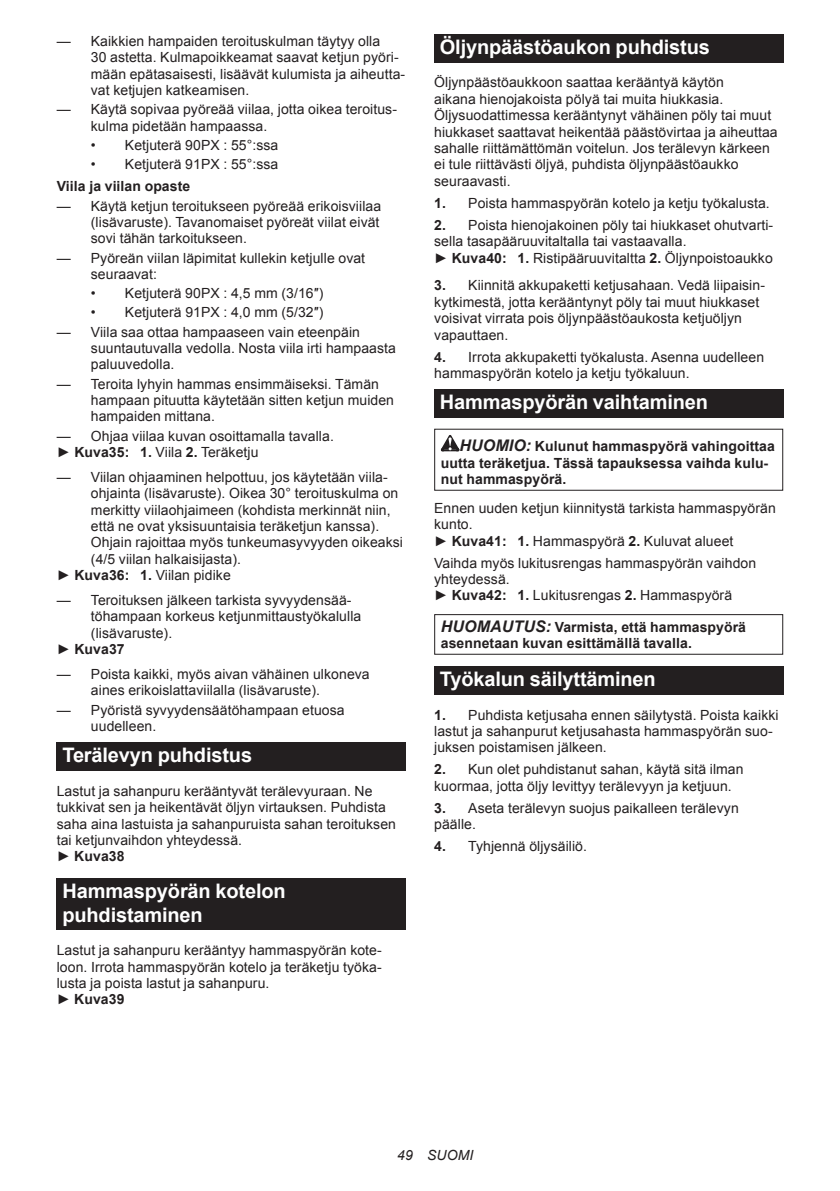
<style>
.page{position:relative;width:840px;height:1191px;background:#fff}
.page>*{position:absolute;margin:0;border:0;box-sizing:border-box;transform-origin:0 0}
.t1{font:700 20px/23.4px "Arial";letter-spacing:-.01em;color:#fff}
.t2{font:14px/16.4px "Arial";letter-spacing:.005em;color:#231f20}
.t3{font:700 14px/16.4px "Arial";letter-spacing:.005em;color:#231f20}
.t4{font:italic 14px "Arial";letter-spacing:.005em;color:#231f20}
.s1{font-weight:700}
.s2{font-weight:400}
.s3{font-style:italic;font-size:16px}
</style>
<div class="page">
<div style="left:57px;top:742px;width:348px;height:29px;background:#231f20"></div>
<div style="left:57px;top:878px;width:348px;height:52px;background:#231f20"></div>
<div style="left:434px;top:34px;width:348px;height:29px;background:#231f20"></div>
<div style="left:434px;top:389px;width:348px;height:29px;background:#231f20"></div>
<svg style="left:440px;top:435px;width:19px;height:16px"></svg>
<div style="left:434px;top:429px;width:348px;height:62px;border:1px solid #231f20"></div>
<div style="left:434px;top:614px;width:348px;height:41px;border:1px solid #231f20"></div>
<div style="left:434px;top:666px;width:348px;height:28px;background:#231f20"></div>
<p class="t2" style="left:91px;top:34px;width:316px;text-indent:-34px">— Kaikkien hampaiden teroituskulman täytyy olla<br>30 astetta. Kulmapoikkeamat saavat ketjun pyöri&shy;mään epätasaisesti, lisäävät kulumista ja aiheutta&shy;vat ketjujen katkeamisen.</p>
<p class="t2" style="left:91px;top:101px;width:307px;text-indent:-34px">— Käytä sopivaa pyöreää viilaa, jotta oikea teroitus&shy;kulma pidetään hampaassa.</p>
<p class="t2" style="left:91px;top:137px;width:189px">• Ketjuterä 90PX : 55°:ssa</p>
<p class="t2" style="left:91px;top:156px;width:189px">• Ketjuterä 91PX : 55°:ssa</p>
<p class="t3" style="left:57px;top:179px;width:135px">Viila ja viilan opaste</p>
<p class="t2" style="left:91px;top:197px;width:292px;text-align:justify;text-indent:-34px">— Käytä ketjun teroitukseen pyöreää erikoisviilaa (lisävaruste). Tavanomaiset pyöreät viilat eivät sovi tähän tarkoitukseen.</p>
<p class="t2" style="left:91px;top:249px;width:276px;text-indent:-34px">— Pyöreän viilan läpimitat kullekin ketjulle ovat seuraavat:</p>
<p class="t2" style="left:91px;top:285px;width:234px">• Ketjuterä 90PX : 4,5 mm (3/16″)</p>
<p class="t2" style="left:91px;top:304px;width:234px">• Ketjuterä 91PX : 4,0 mm (5/32″)</p>
<p class="t2" style="left:91px;top:324px;width:306px;text-indent:-34px">— Viila saa ottaa hampaaseen vain eteenpäin suuntautuvalla vedolla. Nosta viila irti hampaasta paluuvedolla.</p>
<p class="t2" style="left:91px;top:376px;width:304px;text-indent:-34px">— Teroita lyhyin hammas ensimmäiseksi. Tämän hampaan pituutta käytetään sitten ketjun muiden hampaiden mittana.</p>
<p class="t2" style="left:57px;top:427px;width:278px">— Ohjaa viilaa kuvan osoittamalla tavalla. ► <span class="s1">Kuva35: 1.</span> Viila <span class="s1">2.</span> Teräketju</p>
<p class="t2" style="left:57px;top:469px;width:332px">— Viilan ohjaaminen helpottuu, jos käytetään viila-</p>
<p class="t2" style="left:91px;top:485px;width:309px">ohjainta (lisävaruste). Oikea 30° teroituskulma on</p>
<p class="t2" style="left:91px;top:501px;width:301px">merkitty viilaohjaimeen (kohdista merkinnät niin,</p>
<p class="t2" style="left:91px;top:518px;width:290px">että ne ovat yksisuuntaisia teräketjun kanssa).</p>
<p class="t2" style="left:91px;top:534px;width:313px">Ohjain rajoittaa myös tunkeumasyvyyden oikeaksi</p>
<p class="t2" style="left:91px;top:551px;width:151px">(4/5 viilan halkaisijasta).</p>
<p class="t2" style="left:57px;top:567px;width:175px">► <span class="s1">Kuva36: 1.</span> Viilan pidike</p>
<p class="t2" style="left:57px;top:592px;width:296px">— Teroituksen jälkeen tarkista syvyydensää-</p>
<p class="t2" style="left:91px;top:608px;width:272px">töhampaan korkeus ketjunmittaustyökalulla</p>
<p class="t2" style="left:91px;top:626px;width:83px">(lisävaruste).</p>
<p class="t3" style="left:57px;top:642px;width:69px"><span class="s2">►</span> Kuva37</p>
<p class="t2" style="left:91px;top:667px;width:280px;text-indent:-34px">— Poista kaikki, myös aivan vähäinen ulkoneva aines erikoislattaviilalla (lisävaruste).</p>
<p class="t2" style="left:91px;top:702px;width:255px;text-indent:-34px">— Pyöristä syvyydensäätöhampaan etuosa uudelleen.</p>
<h1 class="t1" style="left:62px;top:745px;width:191px">Terälevyn puhdistus</h1>
<p class="t2" style="left:57px;top:783px;width:340px">Lastut ja sahanpuru kerääntyvät terälevyuraan. Ne tukkivat sen ja heikentävät öljyn virtauksen. Puhdista saha aina lastuista ja sahanpuruista sahan teroituksen tai ketjunvaihdon yhteydessä.<br>► <span class="s1">Kuva38</span></p>
<h1 class="t1" style="left:62px;top:881px;width:225px">Hammaspyörän kotelon puhdistaminen</h1>
<p class="t2" style="left:57px;top:942px;width:326px">Lastut ja sahanpuru kerääntyy hammaspyörän kote&shy;loon. Irrota hammaspyörän kotelo ja teräketju työka&shy;lusta ja poista lastut ja sahanpuru.<br>► <span class="s1">Kuva39</span></p>
<h1 class="t1" style="left:439px;top:37px;width:271px">Öljynpäästöaukon puhdistus</h1>
<p class="t2" style="left:434px;top:74px;width:345px">Öljynpäästöaukkoon saattaa kerääntyä käytön<br>aikana hienojakoista pölyä tai muita hiukkasia.<br>Öljysuodattimessa kerääntynyt vähäinen pöly tai muut hiukkaset saattavat heikentää päästövirtaa ja aiheuttaa sahalle riittämättömän voitelun. Jos terälevyn kärkeen ei tule riittävästi öljyä, puhdista öljynpäästöaukko seuraavasti.</p>
<p class="t2" style="left:434px;top:195px;width:337px"><span class="s1">1.</span> Poista hammaspyörän kotelo ja ketju työkalusta.</p>
<p class="t2" style="left:434px;top:217px;width:340px"><span class="s1">2.</span> Poista hienojakoinen pöly tai hiukkaset ohutvarti&shy;sella tasapääruuvitaltalla tai vastaavalla.<br>► <span class="s1">Kuva40: 1.</span> Ristipääruuvitaltta <span class="s1">2.</span> Öljynpoistoaukko</p>
<p class="t2" style="left:434px;top:277px;width:332px"><span class="s1">3.</span> Kiinnitä akkupaketti ketjusahaan. Vedä liipaisin&shy;kytkimestä, jotta kerääntynyt pöly tai muut hiukkaset voisivat virrata pois öljynpäästöaukosta ketjuöljyn vapauttaen.</p>
<p class="t2" style="left:434px;top:348px;width:331px"><span class="s1">4.</span> Irrota akkupaketti työkalusta. Asenna uudelleen hammaspyörän kotelo ja ketju työkaluun.</p>
<h1 class="t1" style="left:439px;top:392px;width:270px">Hammaspyörän vaihtaminen</h1>
<p class="t3" style="left:440px;top:439px;width:335px;text-indent:19px"><span class="s3">HUOMIO:</span> Kulunut hammaspyörä vahingoittaa uutta teräketjua. Tässä tapauksessa vaihda kulu&shy;nut hammaspyörä.</p>
<p class="t2" style="left:434px;top:500px;width:343px">Ennen uuden ketjun kiinnitystä tarkista hammaspyörän kunto.<br>► <span class="s1">Kuva41: 1.</span> Hammaspyörä <span class="s1">2.</span> Kuluvat alueet</p>
<p class="t2" style="left:434px;top:556px;width:323px">Vaihda myös lukitusrengas hammaspyörän vaihdon yhteydessä.<br>► <span class="s1">Kuva42: 1.</span> Lukitusrengas <span class="s1">2.</span> Hammaspyörä</p>
<p class="t3" style="left:440px;top:619px;width:306px"><span class="s3">HUOMAUTUS:</span> Varmista, että hammaspyörä asennetaan kuvan esittämällä tavalla.</p>
<h1 class="t1" style="left:439px;top:669px;width:217px">Työkalun säilyttäminen</h1>
<p class="t2" style="left:434px;top:706px;width:346px"><span class="s1">1.</span> Puhdista ketjusaha ennen säilytystä. Poista kaikki lastut ja sahanpurut ketjusahasta hammaspyörän suo&shy;juksen poistamisen jälkeen.</p>
<p class="t2" style="left:434px;top:762px;width:311px"><span class="s1">2.</span> Kun olet puhdistanut sahan, käytä sitä ilman kuormaa, jotta öljy levittyy terälevyyn ja ketjuun.</p>
<p class="t2" style="left:434px;top:800px;width:306px"><span class="s1">3.</span> Aseta terälevyn suojus paikalleen terälevyn päälle.</p>
<p class="t2" style="left:434px;top:838px;width:154px"><span class="s1">4.</span> Tyhjennä öljysäiliö.</p>
<p class="t4" style="left:397px;top:1147px;width:78px">49 SUOMI</p>
</div>
